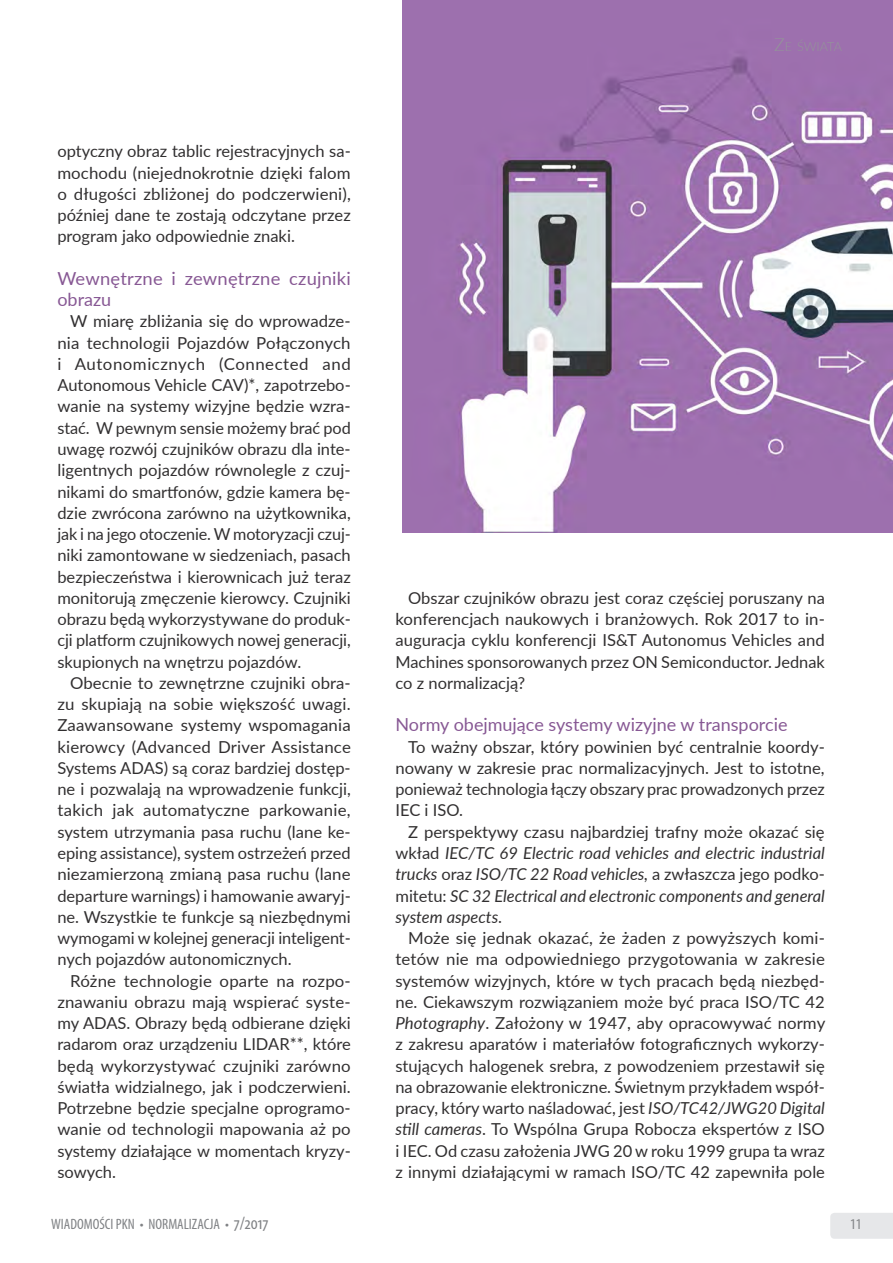
<style>
.page{position:relative;width:893px;height:1263px;background:#fff}
.page>*{position:absolute;margin:0;border:0;box-sizing:border-box;transform-origin:0 0}
.NAGŁÓWEK_AKAPITU___f{font:18px/21.3px "Lato";color:#875894}
.Tekst_REGULAR___WCIĘ{font:16.5px/21.3px "Lato";color:#312f30;text-align:justify}
.Tekst_REGULAR___WCIĘ-2{font:italic 16.5px/21.3px "Lato";color:#312f30;text-align:justify}
.t1{font:condensed 15px "Myriad Pro";color:#808285}
.Belka_górna{font:300 12.6px "Lato";color:#939598}
.s1{font-size:18px}
.s2{font-style:normal}
.s3{font-style:italic}
</style>
<div class="page">
<div style="left:830px;top:1213px;width:63px;height:26px;background:#e6e7e9"></div>
<img style="left:403px;top:0;width:490px;height:532px">
<p class="Tekst_REGULAR___WCIĘ" style="left:57px;top:140px;width:295px">optyczny obraz tablic rejestracyjnych sa&shy;mochodu (niejednokrotnie dzięki falom o długości zbliżonej do podczerwieni), później dane te zostają odczytane przez program jako odpowiednie znaki.</p>
<p class="NAGŁÓWEK_AKAPITU___f" style="left:57px;top:267px;width:295px">Wewnętrzne i zewnętrzne czujniki obrazu</p>
<p class="Tekst_REGULAR___WCIĘ" style="left:57px;top:310px;width:295px;text-indent:13px">W miarę zbliżania się do wprowadze&shy;nia technologii Pojazdów Połączonych i Autonomicznych (Connected and Autonomous Vehicle CAV)*, zapotrzebo&shy;wanie na systemy wizyjne będzie wzra&shy;stać. W pewnym sensie możemy brać pod uwagę rozwój czujników obrazu dla inte&shy;ligentnych pojazdów równolegle z czuj&shy;nikami do smartfonów, gdzie kamera bę&shy;dzie zwrócona zarówno na użytkownika, jak i na jego otoczenie. W motoryzacji czuj&shy;niki zamontowane w siedzeniach, pasach bezpieczeństwa i kierownicach już teraz monitorują zmęczenie kierowcy. Czujniki obrazu będą wykorzystywane do produk&shy;cji platform czujnikowych nowej generacji, skupionych na wnętrzu pojazdów.</p>
<p class="Tekst_REGULAR___WCIĘ" style="left:57px;top:671px;width:295px;text-indent:13px">Obecnie to zewnętrzne czujniki obra&shy;zu skupiają na sobie większość uwagi.<br>Zaawansowane systemy wspomagania kierowcy (Advanced Driver Assistance Systems ADAS) są coraz bardziej dostęp&shy;ne i pozwalają na wprowadzenie funkcji, takich jak automatyczne parkowanie, system utrzymania pasa ruchu (lane ke&shy;eping assistance), system ostrzeżeń przed niezamierzoną zmianą pasa ruchu (lane departure warnings) i hamowanie awaryj&shy;ne. Wszystkie te funkcje są niezbędnymi wymogami w kolejnej generacji inteligent&shy;nych pojazdów autonomicznych.</p>
<p class="Tekst_REGULAR___WCIĘ" style="left:57px;top:969px;width:295px;text-indent:13px">Różne technologie oparte na rozpo&shy;znawaniu obrazu mają wspierać syste&shy;my ADAS. Obrazy będą odbierane dzięki radarom oraz urządzeniu LIDAR**, które będą wykorzystywać czujniki zarówno światła widzialnego, jak i podczerwieni.<br>Potrzebne będzie specjalne oprogramo&shy;wanie od technologii mapowania aż po systemy działające w momentach kryzy&shy;sowych.</p>
<p class="Belka_górna" style="left:774px;top:38px;width:69px"><span class="s1">Z</span>E ŚWIATA</p>
<p class="Tekst_REGULAR___WCIĘ" style="left:395px;top:586px;width:431px;text-indent:13px">Obszar czujników obrazu jest coraz częściej poruszany na konferencjach naukowych i branżowych. Rok 2017 to in&shy;auguracja cyklu konferencji IS&amp;T Autonomus Vehicles and Machines sponsorowanych przez ON Semiconductor. Jednak co z normalizacją?</p>
<p class="NAGŁÓWEK_AKAPITU___f" style="left:395px;top:713px;width:394px">Normy obejmujące systemy wizyjne w transporcie</p>
<p class="Tekst_REGULAR___WCIĘ" style="left:395px;top:735px;width:431px;text-indent:13px">To ważny obszar, który powinien być centralnie koordy&shy;nowany w zakresie prac normalizacyjnych. Jest to istotne, ponieważ technologia łączy obszary prac prowadzonych przez IEC i ISO.</p>
<p class="Tekst_REGULAR___WCIĘ-2" style="left:395px;top:820px;width:431px;text-indent:13px"><span class="s2">Z perspektywy czasu najbardziej trafny może okazać się wkład</span> IEC/TC 69 Electric road vehicles and electric industrial trucks <span class="s2">oraz</span> ISO/TC 22 Road vehicles, <span class="s2">a zwłaszcza jego podko&shy;mitetu:</span> SC 32 Electrical and electronic components and general system aspects<span class="s2">.</span></p>
<p class="Tekst_REGULAR___WCIĘ" style="left:395px;top:927px;width:431px;text-indent:13px">Może się jednak okazać, że żaden z powyższych komi&shy;tetów nie ma odpowiedniego przygotowania w zakresie systemów wizyjnych, które w tych pracach będą niezbęd&shy;ne. Ciekawszym rozwiązaniem może być praca ISO/TC 42<br><span class="s3">Photography</span>. Założony w 1947, aby opracowywać normy z zakresu aparatów i materiałów fotograficznych wykorzy&shy;stujących halogenek srebra, z powodzeniem przestawił się na obrazowanie elektroniczne. Świetnym przykładem współ&shy;pracy, który warto naśladować, jest <span class="s3">ISO/TC42/JWG20 Digital still cameras</span>. To Wspólna Grupa Robocza ekspertów z ISO i IEC. Od czasu założenia JWG 20 w roku 1999 grupa ta wraz z innymi działającymi w ramach ISO/TC 42 zapewniła pole</p>
<p class="t1" style="left:51px;top:1215px;width:219px">WIADOMOŚCI PKN • NORMALIZACJA • <span class="s1">7/2017</span></p>
<p class="t1" style="left:850px;top:1214px;width:13px">11</p>
</div>
